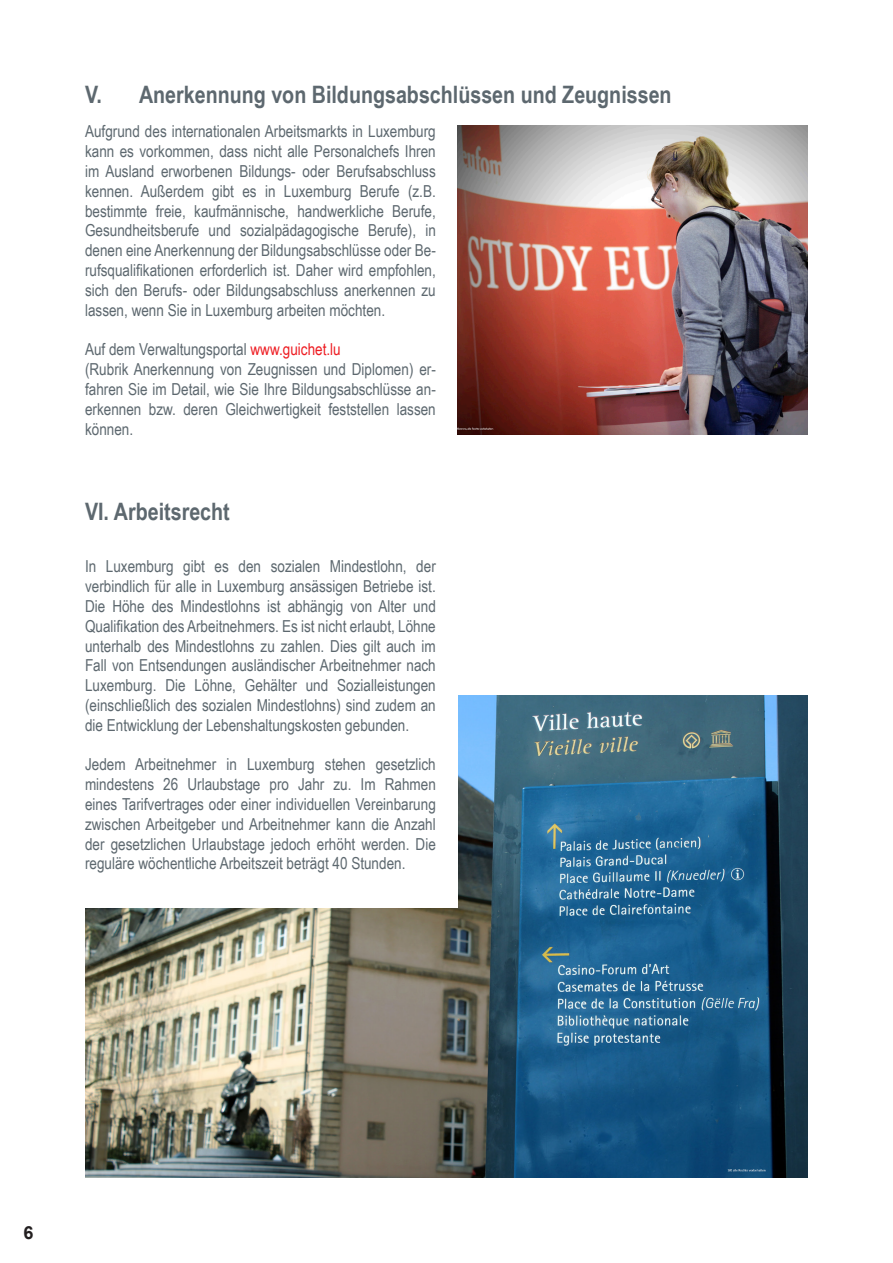
<style>
.page{position:relative;width:893px;height:1263px;background:#fff}
.page>*{position:absolute;margin:0;border:0;box-sizing:border-box;transform-origin:0 0}
.t1{font:700 24px "Arial Narrow";color:#5d686f}
.t2{font:700 18px "Arial";color:#231f20}
.t3{font:16.5px/19.8px "Arial Narrow";color:#5d686f;text-align:justify}
.s1{color:#ee1d23}
</style>
<div class="page">
<img style="left:85px;top:696px;width:723px;height:482px">
<div style="left:85px;top:536px;width:372px;height:372px;background:#fff"></div>
<img style="left:457px;top:125px;width:351px;height:309px">
<p class="t1" style="left:85px;top:76px;width:588px">V. Anerkennung von Bildungsabschlüssen und Zeugnissen</p>
<p class="t3" style="left:85px;top:121px;width:352px">Aufgrund des internationalen Arbeitsmarkts in Luxemburg kann es vorkommen, dass nicht alle Personalchefs Ihren im Ausland erworbenen Bildungs- oder Berufsabschluss kennen. Außerdem gibt es in Luxemburg Berufe (z.B. bestimmte freie, kaufmännische, handwerkliche Berufe, Gesundheitsberufe und sozialpädagogische Berufe), in denen eine Anerkennung der Bildungsabschlüsse oder Be&shy;rufsqualifikationen erforderlich ist. Daher wird empfohlen, sich den Berufs- oder Bildungsabschluss anerkennen zu lassen, wenn Sie in Luxemburg arbeiten möchten.</p>
<p class="t3" style="left:85px;top:339px;width:257px">Auf dem Verwaltungsportal <span class="s1">www.guichet.lu</span></p>
<p class="t3" style="left:85px;top:359px;width:352px">(Rubrik Anerkennung von Zeugnissen und Diplomen) er&shy;fahren Sie im Detail, wie Sie Ihre Bildungsabschlüsse an&shy;erkennen bzw. deren Gleichwertigkeit feststellen lassen können.</p>
<p class="t1" style="left:85px;top:494px;width:146px">VI. Arbeitsrecht</p>
<p class="t3" style="left:85px;top:556px;width:352px">In Luxemburg gibt es den sozialen Mindestlohn, der verbindlich für alle in Luxemburg ansässigen Betriebe ist.<br>Die Höhe des Mindestlohns ist abhängig von Alter und Qualifikation des Arbeitnehmers. Es ist nicht erlaubt, Löhne unterhalb des Mindestlohns zu zahlen. Dies gilt auch im Fall von Entsendungen ausländischer Arbeitnehmer nach Luxemburg. Die Löhne, Gehälter und Sozialleistungen (einschließlich des sozialen Mindestlohns) sind zudem an die Entwicklung der Lebenshaltungskosten gebunden.</p>
<p class="t3" style="left:85px;top:754px;width:352px">Jedem Arbeitnehmer in Luxemburg stehen gesetzlich mindestens 26 Urlaubstage pro Jahr zu. Im Rahmen eines Tarifvertrages oder einer individuellen Vereinbarung zwischen Arbeitgeber und Arbeitnehmer kann die Anzahl der gesetzlichen Urlaubstage jedoch erhöht werden. Die reguläre wöchentliche Arbeitszeit beträgt 40 Stunden.</p>
<p class="t2" style="left:23px;top:1220px;width:12px">6</p>
</div>
